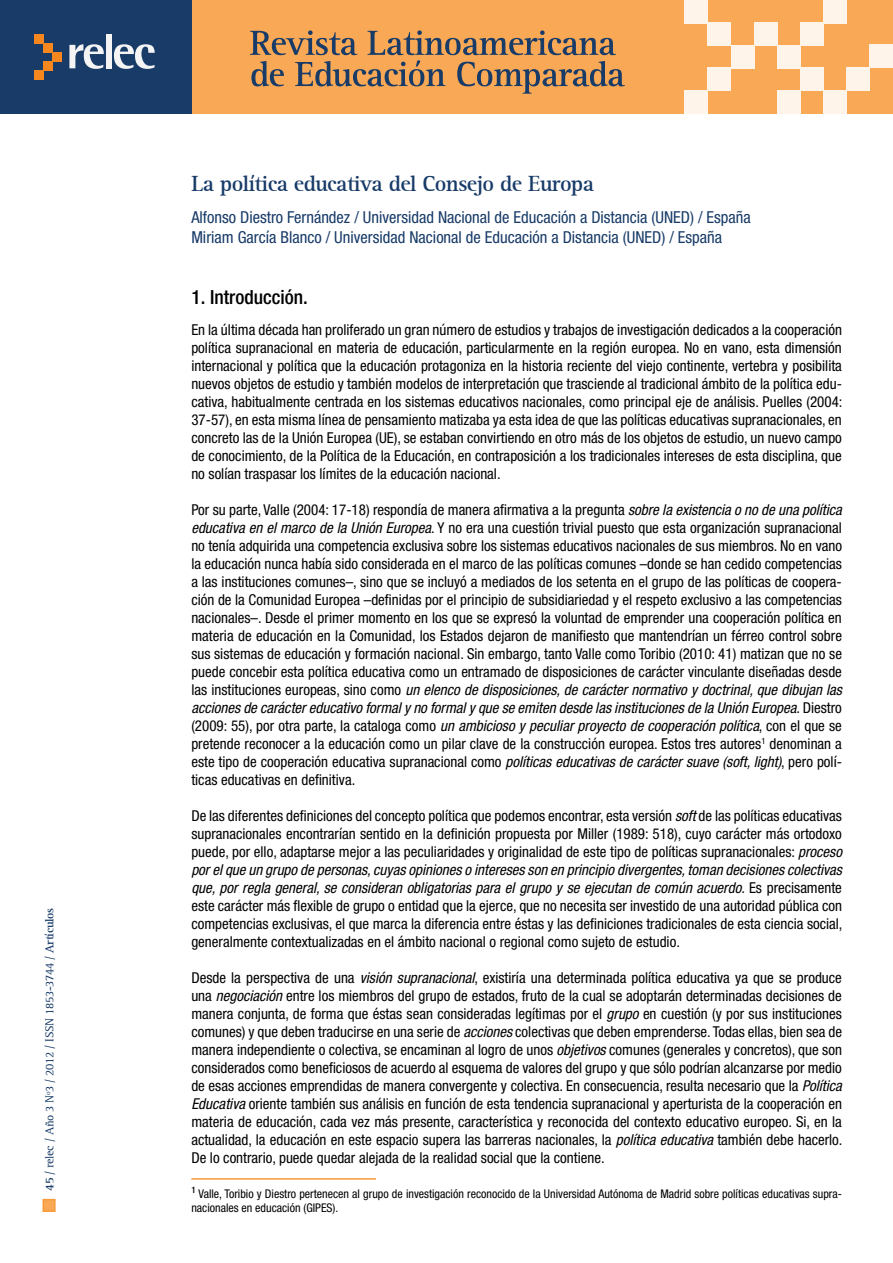
<style>
.page{position:relative;width:893px;height:1263px;background:#fff}
.page>*{position:absolute;margin:0;border:0;box-sizing:border-box;transform-origin:0 0}
.t1{font:700 22.5px "AT Rotis Serif";letter-spacing:-.025em;color:#183b68}
.t2{font:500 condensed 19.5px "Helvetica Neue";color:#000}
.t3{font:condensed 16.5px/19.8px "Helvetica Neue";color:#183b68}
.t4{font:condensed 15px/18px "Helvetica Neue";color:#000;text-align:justify}
.t5{font:condensed 12px/14.4px "Helvetica Neue";color:#000}
.t6{font:12px "AT Rotis Serif";letter-spacing:-.025em;color:#183b68}
.s1{font-weight:700}
.s2{font-style:italic}
</style>
<div class="page">
<div style="left:192px;top:0;width:701px;height:114px;background:#f9a956"></div>
<svg style="left:250px;top:30px;width:375px;height:64px"></svg>
<div style="left:708px;top:23px;width:23px;height:23px;background:#fef4ea"></div>
<div style="left:731px;top:45px;width:23px;height:23px;background:#fef4ea"></div>
<div style="left:708px;top:68px;width:23px;height:23px;background:#fef4ea"></div>
<div style="left:685px;top:91px;width:23px;height:23px;background:#fef4ea"></div>
<div style="left:754px;top:22px;width:23px;height:24px;background:#fef4ea"></div>
<div style="left:777px;top:45px;width:23px;height:23px;background:#fef4ea"></div>
<div style="left:800px;top:22px;width:23px;height:24px;background:#fef4ea"></div>
<div style="left:823px;top:0;width:24px;height:23px;background:#fef4ea"></div>
<div style="left:800px;top:68px;width:23px;height:23px;background:#fef4ea"></div>
<div style="left:777px;top:91px;width:23px;height:23px;background:#fef4ea"></div>
<div style="left:823px;top:91px;width:24px;height:23px;background:#fef4ea"></div>
<div style="left:847px;top:67px;width:23px;height:24px;background:#fef4ea"></div>
<div style="left:870px;top:45px;width:23px;height:23px;background:#fef4ea"></div>
<div style="left:685px;top:0;width:23px;height:23px;background:#fef4ea"></div>
<div style="left:0;top:0;width:192px;height:114px;background:#183b68"></div>
<svg style="left:69px;top:44px;width:35px;height:25px"></svg>
<div style="left:106px;top:34px;width:6px;height:34px;background:#f4f4f4"></div>
<svg style="left:114px;top:44px;width:41px;height:25px"></svg>
<div style="left:43px;top:43px;width:9px;height:9px;background:#f6871f"></div>
<div style="left:52px;top:52px;width:9px;height:9px;background:#f6871f"></div>
<div style="left:43px;top:61px;width:9px;height:9px;background:#f6871f"></div>
<div style="left:34px;top:70px;width:9px;height:9px;background:#f6871f"></div>
<div style="left:34px;top:34px;width:9px;height:9px;background:#f6871f"></div>
<div style="left:43px;top:1199px;width:13px;height:13px;background:#f9a956;border:2px solid #f89a38"></div>
<hr style="left:191px;top:1178px;width:185px;height:2px;background:#f89a38">
<p class="t6" style="left:43px;top:1191px;width:284px;rotate:-90deg"><span class="s1">45</span> / relec / Año 3 Nº3 / 2012 / ISSN 1853-3744 / <span class="s1">Artículos</span></p>
<h1 class="t1" style="left:191px;top:170px;width:404px">La política educativa del Consejo de Europa</h1>
<p class="t3" style="left:191px;top:207px;width:561px">Alfonso Diestro Fernández / Universidad Nacional de Educación a Distancia (UNED) / España<br>Miriam García Blanco / Universidad Nacional de Educación a Distancia (UNED) / España</p>
<h2 class="t2" style="left:191px;top:286px;width:118px">1. Introducción.</h2>
<p class="t4" style="left:191px;top:321px;width:653px">En la última década han proliferado un gran número de estudios y trabajos de investigación dedicados a la cooperación política supranacional en materia de educación, particularmente en la región europea. No en vano, esta dimensión internacional y política que la educación protagoniza en la historia reciente del viejo continente, vertebra y posibilita nuevos objetos de estudio y también modelos de interpretación que trasciende al tradicional ámbito de la política edu&shy;cativa, habitualmente centrada en los sistemas educativos nacionales, como principal eje de análisis. Puelles (2004:<br>37-57), en esta misma línea de pensamiento matizaba ya esta idea de que las políticas educativas supranacionales, en concreto las de la Unión Europea (UE), se estaban convirtiendo en otro más de los objetos de estudio, un nuevo campo de conocimiento, de la Política de la Educación, en contraposición a los tradicionales intereses de esta disciplina, que no solían traspasar los límites de la educación nacional.</p>
<p class="t4" style="left:191px;top:501px;width:652px">Por su parte, Valle (2004: 17-18) respondía de manera afirmativa a la pregunta <span class="s2">sobre la existencia o no de una política educativa en el marco de la Unión Europea</span>. Y no era una cuestión trivial puesto que esta organización supranacional no tenía adquirida una competencia exclusiva sobre los sistemas educativos nacionales de sus miembros. No en vano la educación nunca había sido considerada en el marco de las políticas comunes –donde se han cedido competencias a las instituciones comunes–, sino que se incluyó a mediados de los setenta en el grupo de las políticas de coopera&shy;ción de la Comunidad Europea –definidas por el principio de subsidiariedad y el respeto exclusivo a las competencias nacionales–. Desde el primer momento en los que se expresó la voluntad de emprender una cooperación política en materia de educación en la Comunidad, los Estados dejaron de manifiesto que mantendrían un férreo control sobre sus sistemas de educación y formación nacional. Sin embargo, tanto Valle como Toribio (2010: 41) matizan que no se puede concebir esta política educativa como un entramado de disposiciones de carácter vinculante diseñadas desde las instituciones europeas, sino como <span class="s2">un elenco de disposiciones, de carácter normativo y doctrinal, que dibujan las acciones de carácter educativo formal y no formal y que se emiten desde las instituciones de la Unión Europea</span>. Diestro (2009: 55), por otra parte, la cataloga como <span class="s2">un ambicioso y peculiar proyecto de cooperación política</span>, con el que se pretende reconocer a la educación como un pilar clave de la construcción europea. Estos tres autores<sup>1</sup> denominan a este tipo de cooperación educativa supranacional como <span class="s2">políticas educativas de carácter suave (soft, light)</span>, pero polí&shy;ticas educativas en definitiva.</p>
<p class="t4" style="left:191px;top:807px;width:653px">De las diferentes definiciones del concepto política que podemos encontrar, esta versión <span class="s2">soft</span> de las políticas educativas supranacionales encontrarían sentido en la definición propuesta por Miller (1989: 518), cuyo carácter más ortodoxo puede, por ello, adaptarse mejor a las peculiaridades y originalidad de este tipo de políticas supranacionales: <span class="s2">proceso por el que un grupo de personas, cuyas opiniones o intereses son en principio divergentes, toman decisiones colectivas que, por regla general, se consideran obligatorias para el grupo y se ejecutan de común acuerdo</span>. Es precisamente este carácter más flexible de grupo o entidad que la ejerce, que no necesita ser investido de una autoridad pública con competencias exclusivas, el que marca la diferencia entre éstas y las definiciones tradicionales de esta ciencia social, generalmente contextualizadas en el ámbito nacional o regional como sujeto de estudio.</p>
<p class="t4" style="left:191px;top:969px;width:653px">Desde la perspectiva de una <span class="s2">visión supranacional</span>, existiría una determinada política educativa ya que se produce una <span class="s2">negociación</span> entre los miembros del grupo de estados, fruto de la cual se adoptarán determinadas decisiones de manera conjunta, de forma que éstas sean consideradas legítimas por el <span class="s2">grupo</span> en cuestión (y por sus instituciones comunes) y que deben traducirse en una serie de <span class="s2">acciones</span> colectivas que deben emprenderse. Todas ellas, bien sea de manera independiente o colectiva, se encaminan al logro de unos <span class="s2">objetivos</span> comunes (generales y concretos), que son considerados como beneficiosos de acuerdo al esquema de valores del grupo y que sólo podrían alcanzarse por medio de esas acciones emprendidas de manera convergente y colectiva. En consecuencia, resulta necesario que la <span class="s2">Política Educativa</span> oriente también sus análisis en función de esta tendencia supranacional y aperturista de la cooperación en materia de educación, cada vez más presente, característica y reconocida del contexto educativo europeo. Si, en la actualidad, la educación en este espacio supera las barreras nacionales, la <span class="s2">política educativa</span> también debe hacerlo.<br>De lo contrario, puede quedar alejada de la realidad social que la contiene.</p>
<p class="t5" style="left:191px;top:1186px;width:652px"><sup>1</sup> Valle, Toribio y Diestro pertenecen al grupo de investigación reconocido de la Universidad Autónoma de Madrid sobre políticas educativas supra&shy;nacionales en educación (GIPES).</p>
</div>
